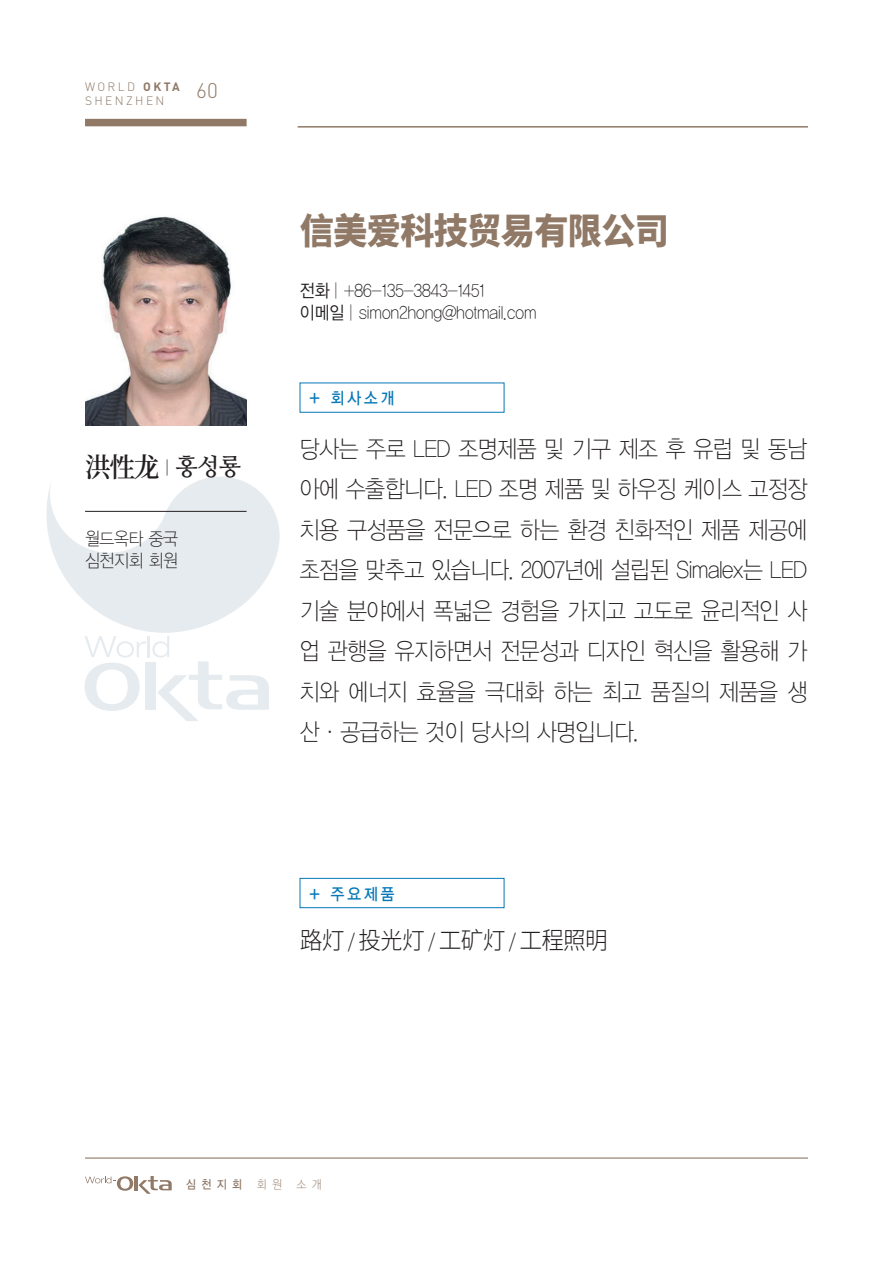
<style>
.page{position:relative;width:893px;height:1263px;background:#fff}
.page>*{position:absolute;margin:0;border:0;box-sizing:border-box;transform-origin:0 0}
.t1{font:800 36px "Source Han Sans CN";letter-spacing:-.02em;color:#907966;scale:.95 1}
.t2{font:600 27px "Source Han Serif CN";color:#231f20;scale:.95 1}
.t3{font:24px/40.5px "Yoon Design Gothic 110";letter-spacing:-.02em;color:#231f20;text-align:justify;scale:.9 1}
.t4{font:300 24px "Source Han Sans CN";letter-spacing:-.04em;color:#231f20;scale:.95 1}
.t5{font:300 21px "DIN Pro";color:#907966}
.t6{font:18px "Yoon Design Gothic 110";color:#231f20;scale:.9 1}
.t7{font:16.5px "Yoon Design Gothic 130";letter-spacing:.2em;color:#0779b8;scale:.9 1}
.t8{font:300 12px/14.4px "DIN Pro";letter-spacing:.2em;color:#907966}
.t9{font:12px "Yoon Design Gothic 130";color:#907966;scale:.9 1}
.s1{font-weight:700}
.s2{font-family:"Yoon Design Gothic 110";font-weight:400;font-size:18px}
.s3{font-family:"Nanum Myeongjo";font-weight:700;font-size:24px}
.s4{font-family:"Yoon Design Gothic 120"}
.s5{font-size:19.5px}
.s6{font-family:"Yoon Design Gothic 110"}
</style>
<div class="page">
<div style="left:85px;top:119px;width:162px;height:7px;background:#907966"></div>
<hr style="left:298px;top:126px;width:510px;height:2px;background:#907966">
<svg style="left:46px;top:477px;width:234px;height:244px"></svg>
<hr style="left:85px;top:1157px;width:723px;height:1px;background:#907966">
<svg style="left:139px;top:1176px;width:33px;height:18px"></svg>
<hr style="left:135px;top:1176px;width:3px;height:14px;background:#907966">
<svg style="left:85px;top:1176px;width:48px;height:15px"></svg>
<img style="left:85px;top:216px;width:162px;height:209px">
<div style="left:300px;top:878px;width:204px;height:30px;border:1px solid #0778b7"></div>
<hr style="left:85px;top:511px;width:162px;height:1px;background:#231f20">
<p class="t8" style="left:85px;top:79px;width:96px">WORLD <span class="s1">OKTA<br></span>SHENZHEN</p>
<p class="t5" style="left:196px;top:76px;width:23px">60</p>
<p class="t2" style="left:85px;top:451px;width:165px">洪性龙 <span class="s2">|</span> <span class="s3">홍성룡</span></p>
<p class="t6" style="left:85px;top:529px;width:105px">월드옥타 중국</p>
<p class="t6" style="left:85px;top:551px;width:105px">심천지회 회원</p>
<p class="t1" style="left:300px;top:211px;width:390px">信美爱科技贸易有限公司</p>
<p class="t6" style="left:300px;top:281px;width:207px"><span class="s4">전화</span> | +86-135-3843-1451</p>
<p class="t6" style="left:300px;top:303px;width:265px"><span class="s4">이메일</span> | simon2hong@hotmail.com</p>
<p class="t7" style="left:310px;top:389px;width:95px">+ 회사소개</p>
<p class="t3" style="left:300px;top:429px;width:565px">당사는 주로 LED 조명제품 및 기구 제조 후 유럽 및 동남 아에 수출합니다. LED 조명 제품 및 하우징 케이스 고정장 치용 구성품을 전문으로 하는 환경 친화적인 제품 제공에 초점을 맞추고 있습니다. 2007년에 설립된 Simalex는 LED 기술 분야에서 폭넓은 경험을 가지고 고도로 윤리적인 사 업 관행을 유지하면서 전문성과 디자인 혁신을 활용해 가 치와 에너지 효율을 극대화 하는 최고 품질의 제품을 생 산·공급하는 것이 당사의 사명입니다.</p>
<p class="t7" style="left:310px;top:884px;width:95px">+ 주요제품</p>
<p class="t4" style="left:300px;top:927px;width:326px">路灯 <span class="s5">/</span> 投光灯 <span class="s5">/</span> 工矿灯 <span class="s5">/</span> 工程照明</p>
<p class="t9" style="left:186px;top:1178px;width:152px">심천지회 <span class="s6">회원 소개</span></p>
</div>
